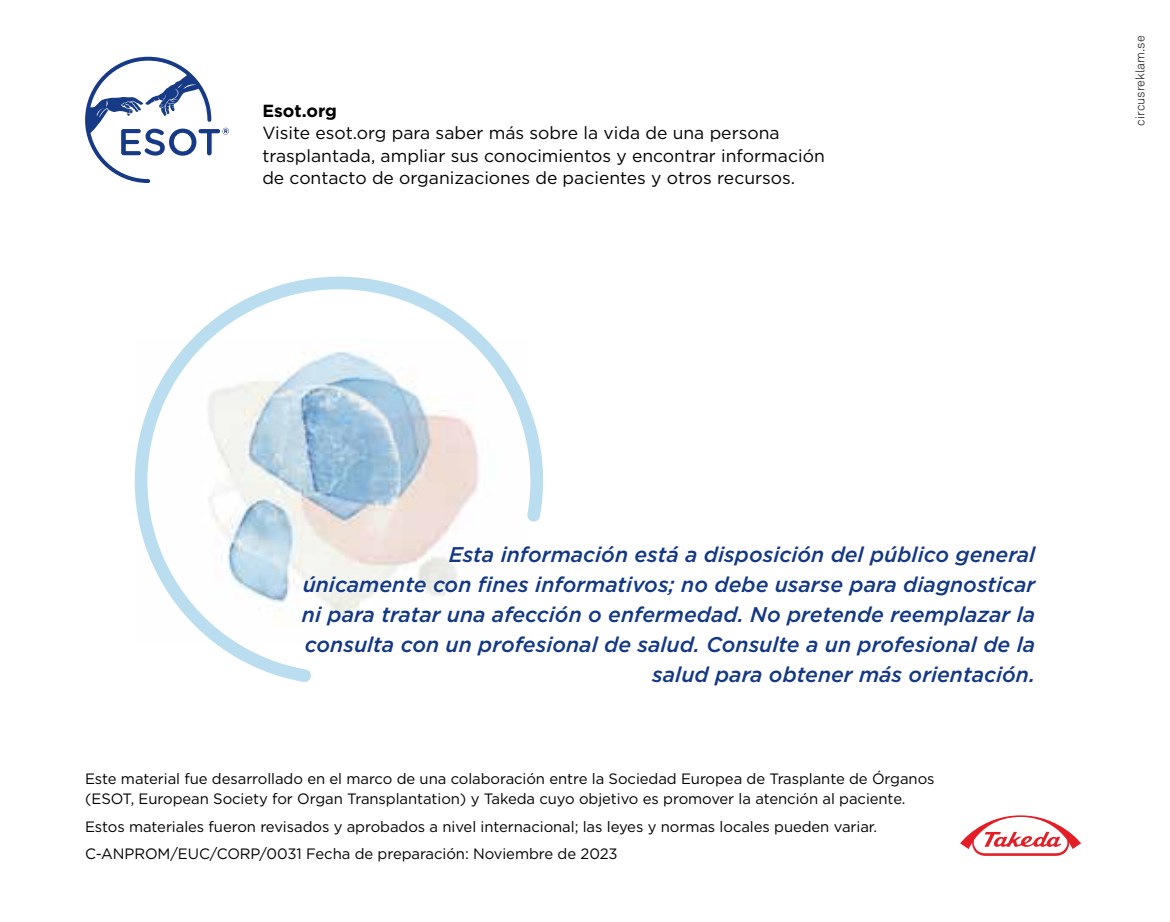
<style>
.page{position:relative;width:1170px;height:922px;background:#fff}
.page>*{position:absolute;margin:0;border:0;box-sizing:border-box;transform-origin:0 0}
.t1{font:italic 500 21.25px/30px "Gotham";color:#123885;text-align:right}
.t2{font:17.5px/22.5px "Gotham";color:#000}
.t3{font:700 17.5px "Gotham";color:#000}
.t4{font:15px/20px "Gotham";letter-spacing:-.005em;color:#000}
.t5{font:300 12.5px "Akkurat Std";color:#000}
</style>
<div class="page">
<svg style="left:960px;top:815px;width:121px;height:41px"></svg>
<svg style="left:85px;top:57px;width:144px;height:126px"></svg>
<svg style="left:134px;top:276px;width:409px;height:406px"></svg>
<p class="t3" style="left:262px;top:99px;width:76px">Esot.org</p>
<p class="t2" style="left:262px;top:121px;width:564px">Visite esot.org para saber más sobre la vida de una persona trasplantada, ampliar sus conocimientos y encontrar información de contacto de organizaciones de pacientes y otros recursos.</p>
<p class="t5" style="left:1132px;top:126px;width:92px;rotate:-90deg">circusreklam.se</p>
<p class="t1" style="left:302px;top:539px;width:734px">Esta información está a disposición del público general<br>únicamente con fines informativos; no debe usarse para diagnosticar ni para tratar una afección o enfermedad. No pretende reemplazar la consulta con un profesional de salud. Consulte a un profesional de la salud para obtener más orientación.</p>
<p class="t4" style="left:85px;top:768px;width:851px">Este material fue desarrollado en el marco de una colaboración entre la Sociedad Europea de Trasplante de Órganos (ESOT, European Society for Organ Transplantation) y Takeda cuyo objetivo es promover la atención al paciente.</p>
<p class="t4" style="left:85px;top:812px;width:793px;line-height:27px">Estos materiales fueron revisados y aprobados a nivel internacional; las leyes y normas locales pueden variar.<br>C-ANPROM/EUC/CORP/0031 Fecha de preparación: Noviembre de 2023</p>
</div>
